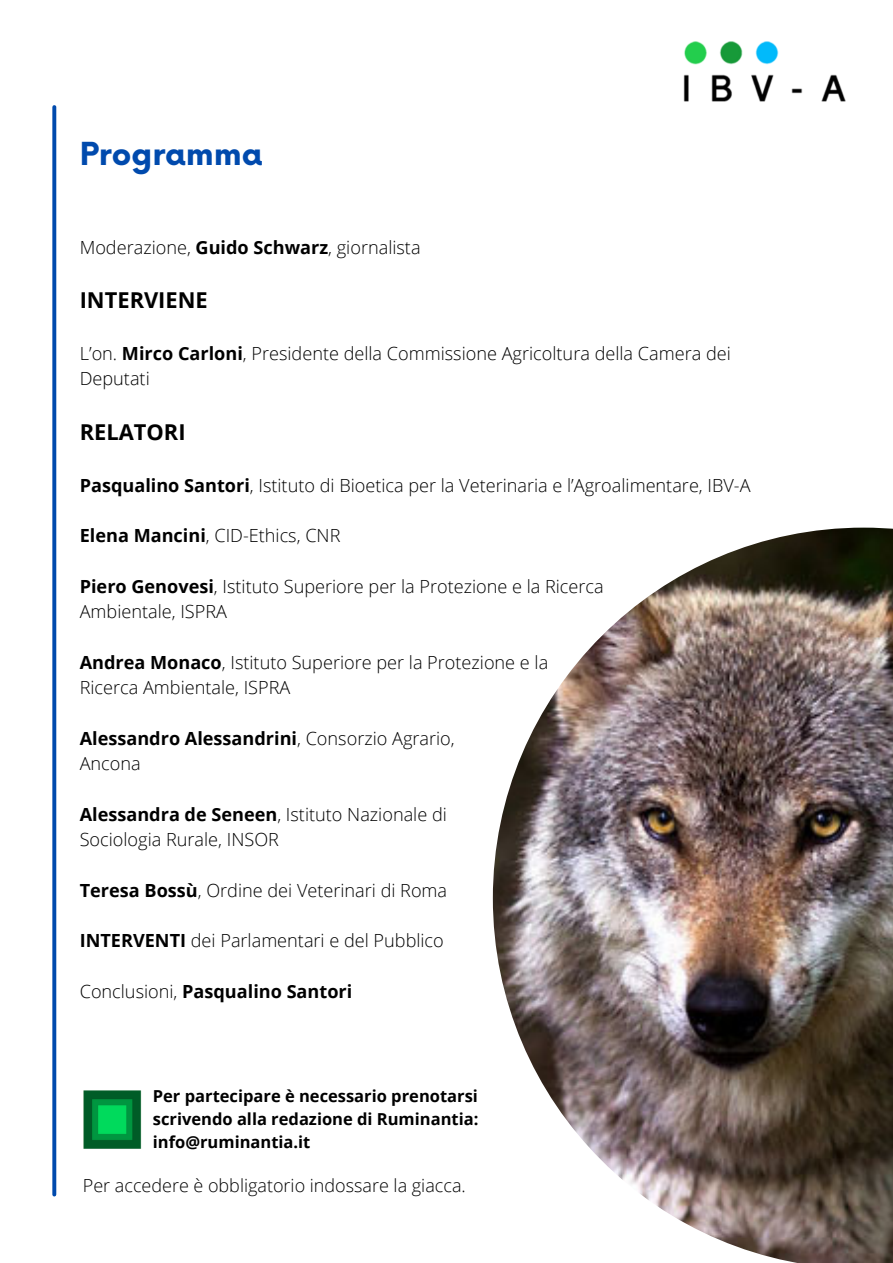
<style>
.page{position:relative;width:893px;height:1263px;background:#fff}
.page>*{position:absolute;margin:0;border:0;box-sizing:border-box;transform-origin:0 0}
.t1{font:700 30.9px "Now";color:#004aad}
.t2{font:700 21.83px "Open Sans";color:#000}
.t3{font:300 18.15px/25.3px "Open Sans";color:#000}
.t4{font:700 18.15px "Open Sans";color:#000}
.t5{font:300 18px "Open Sans";color:#000}
.t6{font:700 16.5px/23.1px "Open Sans";color:#000;text-align:justify}
.s1{font-weight:700}
.s2{font-weight:300}
</style>
<div class="page">
<svg style="left:52px;top:107px;width:4px;height:1087px;background:#1659b4"></svg>
<img style="left:683px;top:41px;width:163px;height:61px">
<img style="left:493px;top:528px;width:400px;height:735px">
<img style="left:83px;top:1090px;width:59px;height:59px">
<h1 class="t1" style="left:80px;top:138px;width:184px">Programma</h1>
<p class="t3" style="left:80px;top:234px;width:342px">Moderazione, <span class="s1">Guido Schwarz</span>, giornalista</p>
<p class="t2" style="left:80px;top:285px;width:130px">INTERVIENE</p>
<p class="t3" style="left:80px;top:340px;width:652px">L’on. <span class="s1">Mirco Carloni</span>, Presidente della Commissione Agricoltura della Camera dei<br>Deputati</p>
<p class="t2" style="left:80px;top:416px;width:107px">RELATORI</p>
<p class="t3" style="left:80px;top:472px;width:672px"><span class="s1">Pasqualino Santori</span>, Istituto di Bioetica per la Veterinaria e l’Agroalimentare, IBV-A</p>
<p class="t3" style="left:80px;top:522px;width:262px"><span class="s1">Elena Mancini</span>, CID-Ethics, CNR</p>
<p class="t3" style="left:80px;top:573px;width:525px"><span class="s1">Piero Genovesi</span>, Istituto Superiore per la Protezione e la Ricerca<br>Ambientale, ISPRA</p>
<p class="t3" style="left:80px;top:649px;width:470px"><span class="s1">Andrea Monaco</span>, Istituto Superiore per la Protezione e la<br>Ricerca Ambientale, ISPRA</p>
<p class="t3" style="left:80px;top:725px;width:376px"><span class="s1">Alessandro Alessandrini</span>, Consorzio Agrario,<br>Ancona</p>
<p class="t3" style="left:80px;top:801px;width:369px"><span class="s1">Alessandra de Seneen</span>, Istituto Nazionale di<br>Sociologia Rurale, INSOR</p>
<p class="t3" style="left:80px;top:877px;width:369px"><span class="s1">Teresa Bossù</span>, Ordine dei Veterinari di Roma</p>
<p class="t3" style="left:80px;top:927px;width:365px"><span class="s1">INTERVENTI</span> dei Parlamentari e del Pubblico</p>
<p class="t4" style="left:80px;top:978px;width:274px"><span class="s2">Conclusioni,</span> Pasqualino Santori</p>
<p class="t6" style="left:153px;top:1084px;width:327px">Per partecipare è necessario prenotarsi scrivendo alla redazione di Ruminantia: info@ruminantia.it</p>
<p class="t5" style="left:83px;top:1173px;width:384px">Per accedere è obbligatorio indossare la giacca.</p>
</div>
